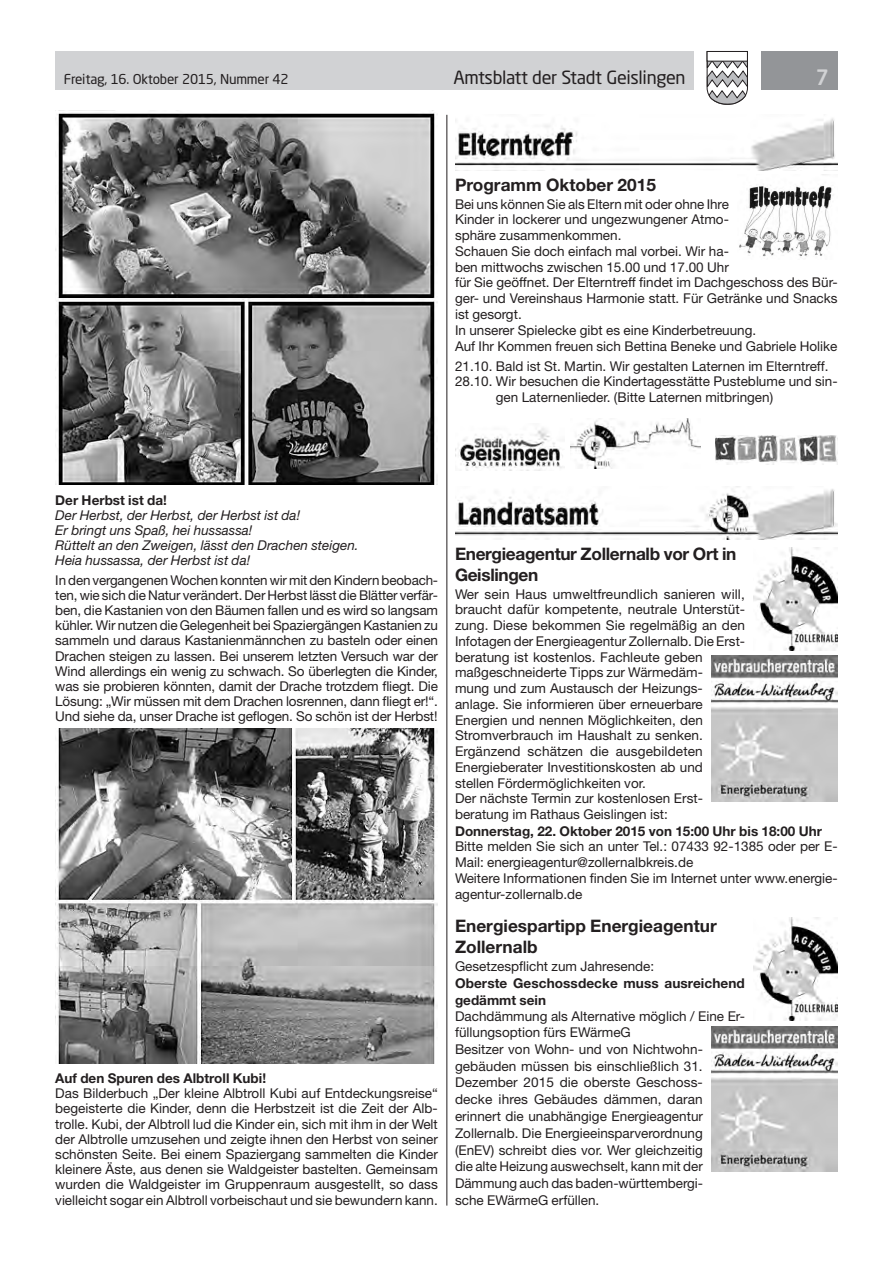
<style>
.page{position:relative;width:893px;height:1263px;background:#fff}
.page>*{position:absolute;margin:0;border:0;box-sizing:border-box;transform-origin:0 0}
.t1{font:500 21px "Neo Sans Std";color:#d1d2d4}
.t2{font:18px "Neo Sans Std";letter-spacing:-.02em;color:#231f20}
.t3{font:700 17.25px/20.9px "Helvetica Neue LT Std";color:#231f20}
.t4{font:700 17.25px/20.5px "Helvetica Neue LT Std";letter-spacing:-.02em;color:#231f20}
.t5{font:13.5px/15.8px "Helvetica Neue LT Std";color:#231f20}
.t6{font:700 13.5px/16.8px "Helvetica Neue LT Std";color:#231f20}
.t7{font:italic 13.5px/15.1px "Helvetica Neue LT Std";color:#231f20}
.t8{font:13.5px "Neo Sans Std";letter-spacing:-.015em;color:#231f20}
</style>
<div class="page">
<div style="left:55px;top:51px;width:639px;height:38px;background:#d1d2d4"></div>
<div style="left:761px;top:51px;width:77px;height:38px;background:#939598"></div>
<svg style="left:706px;top:51px;width:42px;height:54px"></svg>
<div style="left:707px;top:51px;width:41px;height:10px;background:#fff;border:1px solid #231f20"></div>
<hr style="left:446px;top:115px;width:1px;height:1090px;background:#231f20">
<img style="left:55px;top:113px;width:383px;height:372px">
<img style="left:55px;top:729px;width:383px;height:334px">
<img style="left:455px;top:118px;width:383px;height:52px">
<img style="left:455px;top:486px;width:383px;height:54px">
<img style="left:571px;top:418px;width:130px;height:50px">
<img style="left:716px;top:436px;width:122px;height:28px">
<img style="left:455px;top:428px;width:109px;height:43px">
<img style="left:739px;top:174px;width:94px;height:84px">
<img style="left:753px;top:547px;width:85px;height:104px">
<img style="left:711px;top:656px;width:127px;height:146px">
<img style="left:753px;top:917px;width:85px;height:104px">
<img style="left:711px;top:1026px;width:127px;height:146px">
<p class="t8" style="left:64px;top:71px;width:226px">Freitag, 16. Oktober 2015, Nummer 42</p>
<h2 class="t2" style="left:453px;top:66px;width:234px">Amtsblatt der Stadt Geislingen</h2>
<h1 class="t1" style="left:816px;top:64px;width:15px">7</h1>
<p class="t3" style="left:455px;top:174px;width:202px">Programm Oktober 2015</p>
<p class="t5" style="left:455px;top:196px;width:384px">Bei uns können Sie als Eltern mit oder ohne Ihre<br>Kinder in lockerer und ungezwungener Atmo-<br>sphäre zusammenkommen.<br>Schauen Sie doch einfach mal vorbei. Wir ha-<br>ben mittwochs zwischen 15.00 und 17.00 Uhr<br>für Sie geöffnet. Der Elterntreff findet im Dachgeschoss des Bür&shy;ger- und Vereinshaus Harmonie statt. Für Getränke und Snacks ist gesorgt.<br>In unserer Spielecke gibt es eine Kinderbetreuung.<br>Auf Ihr Kommen freuen sich Bettina Beneke und Gabriele Holike</p>
<p class="t5" style="left:455px;top:358px;width:375px">21.10. Bald ist St. Martin. Wir gestalten Laternen im Elterntreff.</p>
<p class="t5" style="left:455px;top:373px;width:384px">28.10. Wir besuchen die Kindertagesstätte Pusteblume und sin-</p>
<p class="t5" style="left:496px;top:389px;width:279px">gen Laternenlieder. (Bitte Laternen mitbringen)</p>
<p class="t6" style="left:55px;top:491px;width:113px">Der Herbst ist da!</p>
<p class="t7" style="left:55px;top:507px;width:305px">Der Herbst, der Herbst, der Herbst ist da!<br>Er bringt uns Spaß, hei hussassa!<br>Rüttelt an den Zweigen, lässt den Drachen steigen.<br>Heia hussassa, der Herbst ist da!</p>
<p class="t5" style="left:55px;top:572px;width:384px;line-height:15.1px;text-align:justify">In den vergangenen Wochen konnten wir mit den Kindern beobach&shy;ten, wie sich die Natur verändert. Der Herbst lässt die Blätter verfär&shy;ben, die Kastanien von den Bäumen fallen und es wird so langsam kühler. Wir nutzen die Gelegenheit bei Spaziergängen Kastanien zu sammeln und daraus Kastanienmännchen zu basteln oder einen Drachen steigen zu lassen. Bei unserem letzten Versuch war der Wind allerdings ein wenig zu schwach. So überlegten die Kinder, was sie probieren könnten, damit der Drache trotzdem fliegt. Die Lösung: „Wir müssen mit dem Drachen losrennen, dann fliegt er!“.<br>Und siehe da, unser Drache ist geflogen. So schön ist der Herbst!</p>
<p class="t6" style="left:55px;top:1069px;width:212px">Auf den Spuren des Albtroll Kubi!</p>
<p class="t5" style="left:55px;top:1086px;width:384px;line-height:15.1px;text-align:justify">Das Bilderbuch „Der kleine Albtroll Kubi auf Entdeckungsreise“ begeisterte die Kinder, denn die Herbstzeit ist die Zeit der Alb&shy;trolle. Kubi, der Albtroll lud die Kinder ein, sich mit ihm in der Welt der Albtrolle umzusehen und zeigte ihnen den Herbst von seiner schönsten Seite. Bei einem Spaziergang sammelten die Kinder kleinere Äste, aus denen sie Waldgeister bastelten. Gemeinsam wurden die Waldgeister im Gruppenraum ausgestellt, so dass vielleicht sogar ein Albtroll vorbeischaut und sie bewundern kann.</p>
<p class="t4" style="left:455px;top:543px;width:283px">Energieagentur Zollernalb vor Ort in<br>Geislingen</p>
<p class="t5" style="left:455px;top:586px;width:291px">Wer sein Haus umweltfreundlich sanieren will, braucht dafür kompetente, neutrale Unterstüt&shy;zung. Diese bekommen Sie regelmäßig an den Infotagen der Energieagentur Zollernalb. Die Erst&shy;beratung ist kostenlos. Fachleute geben maßgeschneiderte Tipps zur Wärmedäm-<br>mung und zum Austausch der Heizungs&shy;anlage. Sie informieren über erneuerbare Energien und nennen Möglichkeiten, den Stromverbrauch im Haushalt zu senken.<br>Ergänzend schätzen die ausgebildeten Energieberater Investitionskosten ab und stellen Fördermöglichkeiten vor.<br>Der nächste Termin zur kostenlosen Erst&shy;beratung im Rathaus Geislingen ist:</p>
<p class="t6" style="left:455px;top:822px;width:369px">Donnerstag, 22. Oktober 2015 von 15:00 Uhr bis 18:00 Uhr</p>
<p class="t5" style="left:455px;top:838px;width:384px">Bitte melden Sie sich an unter Tel.: 07433 92-1385 oder per E-Mail: energieagentur@zollernalbkreis.de<br>Weitere Informationen finden Sie im Internet unter www.energie&shy;agentur-zollernalb.de</p>
<p class="t3" style="left:455px;top:915px;width:263px">Energiespartipp Energieagentur<br>Zollernalb</p>
<p class="t5" style="left:455px;top:958px;width:201px">Gesetzespflicht zum Jahresende:</p>
<p class="t6" style="left:455px;top:974px;width:291px">Oberste Geschossdecke muss ausreichend gedämmt sein</p>
<p class="t5" style="left:455px;top:1007px;width:291px;line-height:16.8px">Dachdämmung als Alternative möglich / Eine Er&shy;füllungsoption fürs EWärmeG<br>Besitzer von Wohn- und von Nichtwohn&shy;gebäuden müssen bis einschließlich 31.<br>Dezember 2015 die oberste Geschoss-<br>decke ihres Gebäudes dämmen, daran erinnert die unabhängige Energieagentur Zollernalb. Die Energieeinsparverordnung (EnEV) schreibt dies vor. Wer gleichzeitig<br>die alte Heizung auswechselt, kann mit der Dämmung auch das baden-württembergi-<br>sche EWärmeG erfüllen.</p>
</div>
